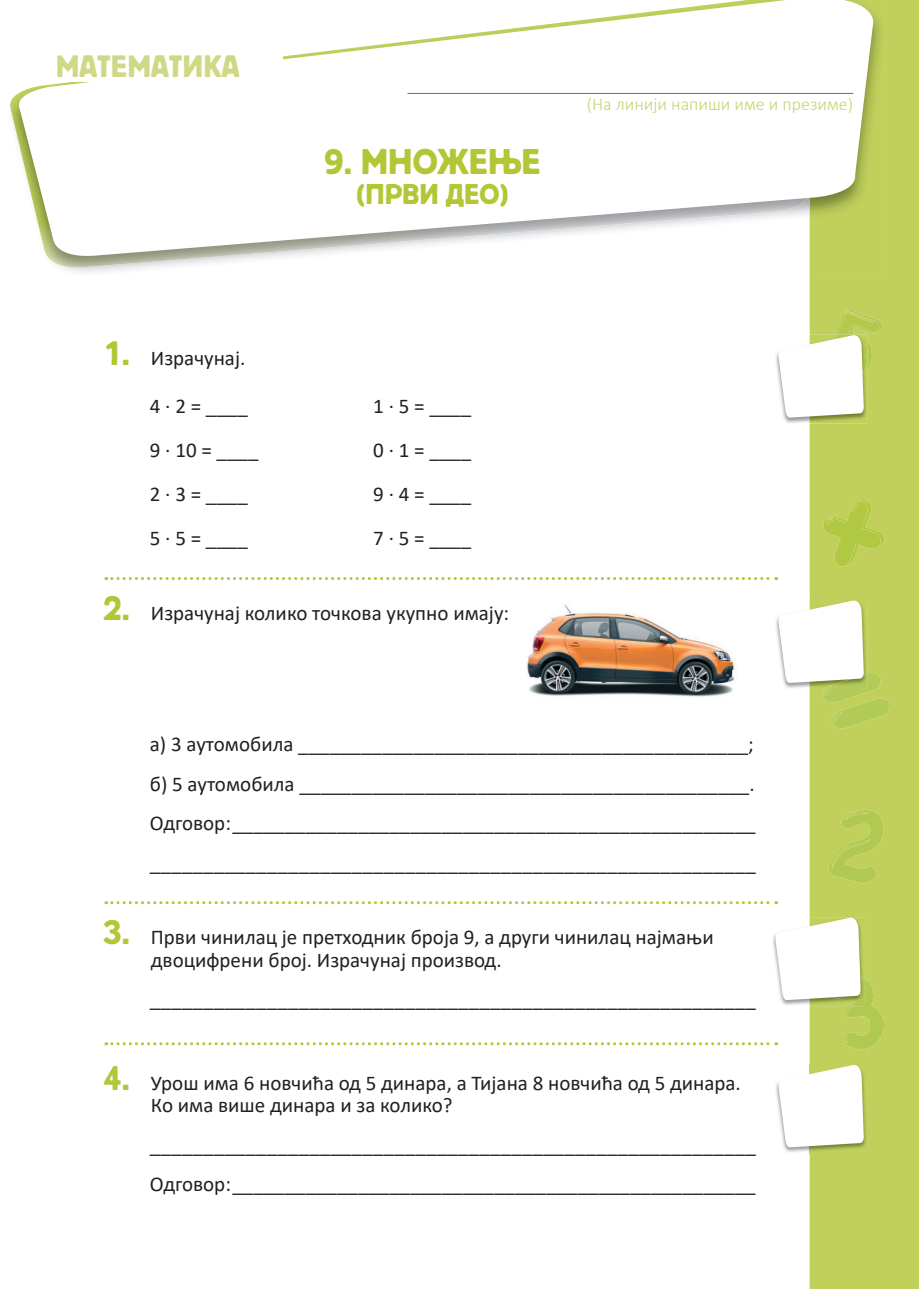
<style>
.page{position:relative;width:919px;height:1289px;background:#fff}
.page>*{position:absolute;margin:0;border:0;box-sizing:border-box;transform-origin:0 0}
.t1{font:37.5px "Bloc C";color:#b3c635}
.t2{font:32.4px "Bloc C";color:#cfd985}
.t3{font:30px "Bloc C";color:#b3c635}
.t4{font:21px/39.5px "Calibri";color:#231f20}
.t5{font:300 18px "Calibri";color:#c8d471}
.s1{font-family:"Bloc C";font-size:36px;color:#b3c635}
</style>
<div class="page">
<div style="left:809px;top:0;width:109px;height:1288px;background:#c1cf5b"></div>
<svg style="left:823px;top:500px;width:61px;height:66px"></svg>
<svg style="left:828px;top:809px;width:55px;height:74px"></svg>
<img style="left:844px;top:811px;width:24px;height:9px">
<img style="left:831px;top:838px;width:39px;height:32px">
<img style="left:776px;top:618px;width:2px;height:23px">
<svg style="left:778px;top:599px;width:111px;height:129px"></svg>
<img style="left:776px;top:353px;width:91px;height:70px">
<svg style="left:778px;top:310px;width:103px;height:108px"></svg>
<img style="left:776px;top:1064px;width:91px;height:89px">
<svg style="left:778px;top:1063px;width:86px;height:84px"></svg>
<svg style="left:106px;top:577px;width:670px;height:3px"></svg>
<svg style="left:106px;top:901px;width:670px;height:3px"></svg>
<svg style="left:106px;top:916px;width:778px;height:133px"></svg>
<img style="left:526px;top:604px;width:209px;height:93px">
<img style="left:809px;top:0;width:76px;height:277px">
<img style="left:10px;top:94px;width:266px;height:173px">
<svg style="left:17px;top:0;width:857px;height:259px"></svg>
<div style="left:56px;top:50px;width:227px;height:32px;background:#fff"></div>
<hr style="left:407px;top:93px;width:446px;height:1px;background:#6c6d70">
<h2 class="t2" style="left:56px;top:49px;width:185px">МАТЕМАТИКА</h2>
<h1 class="t1" style="left:324px;top:141px;width:218px">9. МНОЖЕЊЕ</h1>
<h3 class="t3" style="left:356px;top:178px;width:153px">(ПРВИ ДЕО)</h3>
<p class="t5" style="left:586px;top:93px;width:268px">(На линији напиши име и презиме)</p>
<p class="t4" style="left:103px;top:338px;width:144px"><span class="s1">1.</span> Израчунај.</p>
<p class="t4" style="left:150px;top:386px;width:99px">4 · 2 = ____</p>
<p class="t4" style="left:373px;top:386px;width:99px">1 · 5 = ____</p>
<p class="t4" style="left:150px;top:430px;width:110px">9 · 10 = ____</p>
<p class="t4" style="left:373px;top:430px;width:99px">0 · 1 = ____</p>
<p class="t4" style="left:150px;top:474px;width:99px">2 · 3 = ____</p>
<p class="t4" style="left:373px;top:474px;width:99px">9 · 4 = ____</p>
<p class="t4" style="left:150px;top:517px;width:99px">5 · 5 = ____</p>
<p class="t4" style="left:373px;top:517px;width:99px">7 · 5 = ____</p>
<p class="t4" style="left:103px;top:592px;width:407px"><span class="s1">2.</span> Израчунај колико точкова укупно имају:</p>
<p class="t4" style="left:150px;top:723px;width:607px;text-align:justify">а) 3 аутомобила ___________________________________________; б) 5 аутомобила ___________________________________________.<br>Одговор: __________________________________________________ _________________________________________________________</p>
<p class="t4" style="left:151px;top:925px;width:564px;line-height:22.5px;text-indent:-48px"><span class="s1">3.</span> Први чинилац је претходник броја 9, а други чинилац најмањи двоцифрени број. Израчунај производ.</p>
<p class="t4" style="left:150px;top:979px;width:607px">_________________________________________________________</p>
<p class="t4" style="left:151px;top:1070px;width:591px;line-height:22.5px;text-indent:-48px"><span class="s1">4.</span> Урош има 6 новчића од 5 динара, а Тијана 8 новчића од 5 динара.<br>Ко има више динара и за колико?</p>
<p class="t4" style="left:150px;top:1124px;width:607px">_________________________________________________________<br>Одговор: __________________________________________________</p>
</div>
